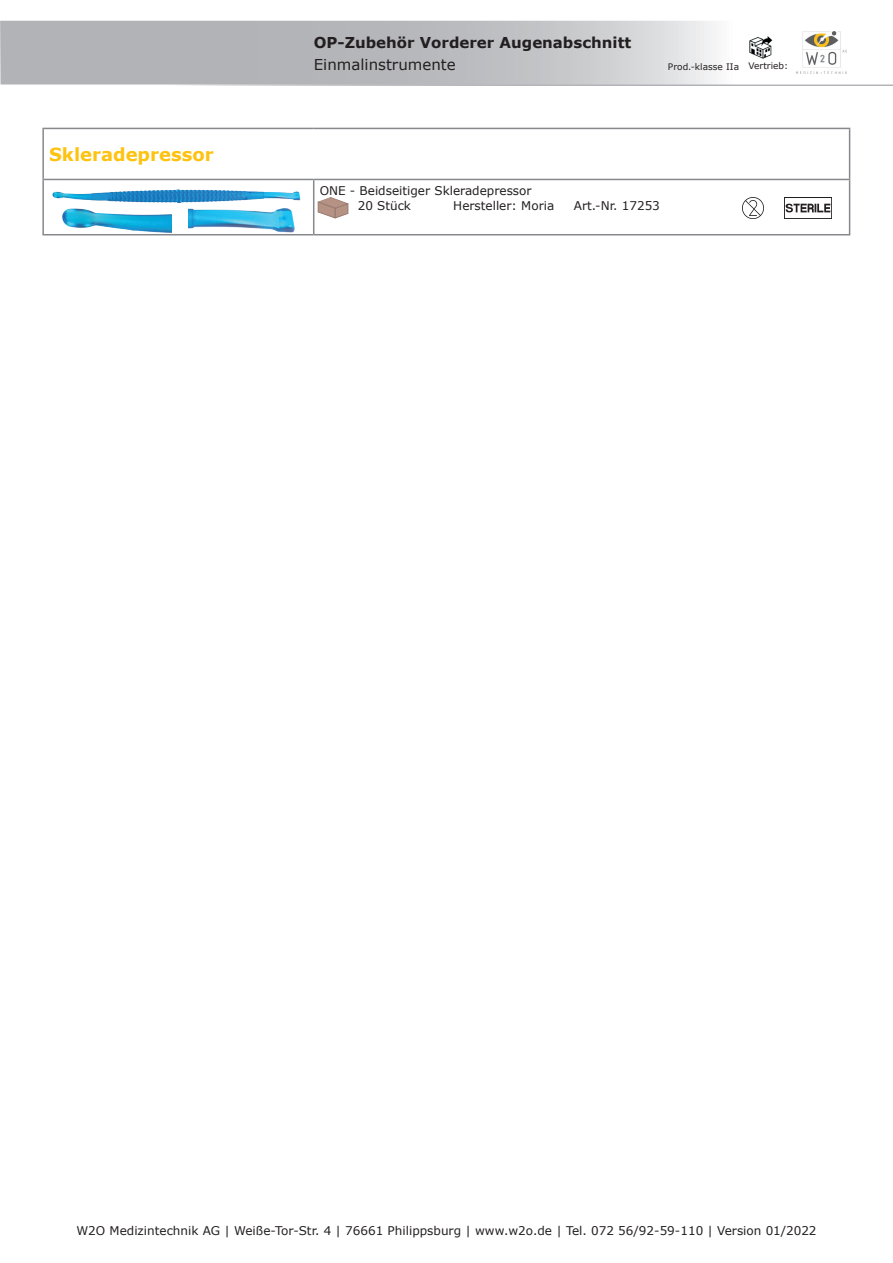
<style>
.page{position:relative;width:893px;height:1263px;background:#fff}
.page>*{position:absolute;margin:0;border:0;box-sizing:border-box;transform-origin:0 0}
.t1{font:700 18px "Verdana";color:#fec210}
.t2{font:15px "Verdana";color:#231f20}
.t3{font:700 15px "Verdana";color:#231f20}
.t4{font:12px/15.3px "Verdana";color:#231f20}
.t5{font:9px "Verdana";color:#231f20}
</style>
<div class="page">
<hr style="left:42px;top:128px;width:272px;height:1px;background:#86888b">
<hr style="left:42px;top:129px;width:2px;height:50px;background:#86888b">
<hr style="left:314px;top:128px;width:536px;height:1px;background:#86888b">
<hr style="left:849px;top:129px;width:1px;height:50px;background:#86888b">
<hr style="left:42px;top:179px;width:272px;height:1px;background:#86888b">
<hr style="left:42px;top:180px;width:2px;height:54px;background:#86888b">
<hr style="left:314px;top:179px;width:536px;height:1px;background:#86888b">
<hr style="left:313px;top:180px;width:1px;height:54px;background:#86888b">
<hr style="left:849px;top:180px;width:1px;height:54px;background:#86888b">
<hr style="left:42px;top:234px;width:272px;height:1px;background:#86888b">
<hr style="left:314px;top:234px;width:536px;height:1px;background:#86888b">
<svg style="left:317px;top:197px;width:32px;height:22px"></svg>
<img style="left:785px;top:197px;width:46px;height:22px">
<img style="left:742px;top:197px;width:21px;height:22px">
<img style="left:62px;top:208px;width:109px;height:25px">
<img style="left:189px;top:208px;width:106px;height:25px">
<img style="left:47px;top:180px;width:264px;height:23px">
<svg style="left:0;top:21px;width:893px;height:64px"></svg>
<div style="left:792px;top:31px;width:58px;height:43px;background:#fff"></div>
<img style="left:796px;top:31px;width:50px;height:43px">
<img style="left:748px;top:34px;width:26px;height:26px">
<h1 class="t1" style="left:49px;top:142px;width:166px">Skleradepressor</h1>
<p class="t3" style="left:314px;top:32px;width:319px">OP-Zubehör Vorderer Augenabschnitt</p>
<p class="t2" style="left:314px;top:54px;width:143px">Einmalinstrumente</p>
<p class="t5" style="left:668px;top:60px;width:73px">Prod.-klasse IIa</p>
<p class="t2" style="left:314px;top:54px;width:164px">3. Einmalinstrumente</p>
<p class="t5" style="left:748px;top:60px;width:41px">Vertrieb:</p>
<p class="t4" style="left:358px;top:182px;width:175px;text-indent:-38px">ONE - Beidseitiger Skleradepressor<br>20 Stück</p>
<p class="t4" style="left:453px;top:198px;width:102px">Hersteller: Moria</p>
<p class="t4" style="left:574px;top:198px;width:88px">Art.-Nr. 17253</p>
<p class="t4" style="left:76px;top:1223px;width:742px">W2O Medizintechnik AG | Weiße-Tor-Str. 4 | 76661 Philippsburg | www.w2o.de | Tel. 072 56/92-59-110 | Version 01/2022</p>
</div>
